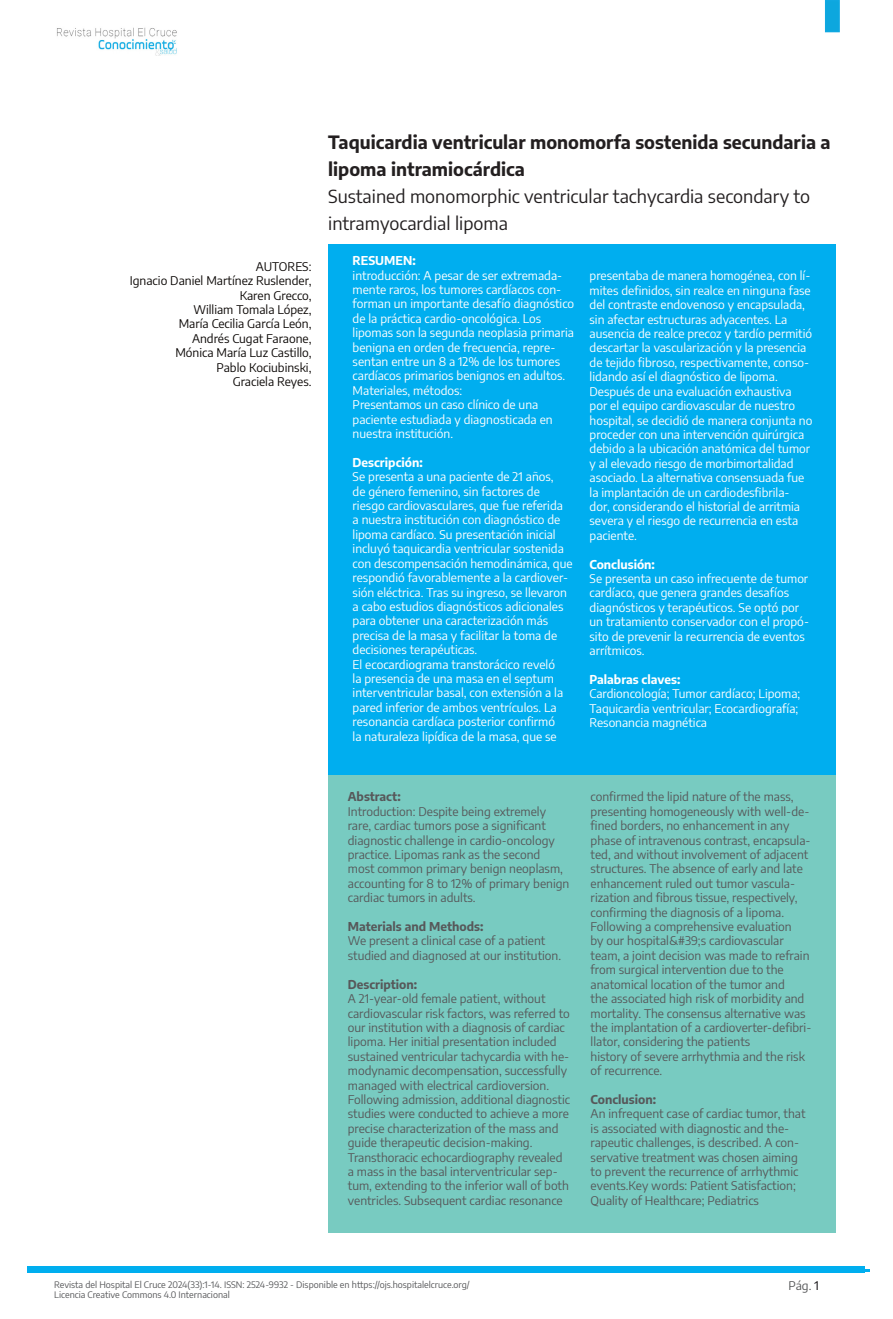
<style>
.page{position:relative;width:893px;height:1319px;background:#fff}
.page>*{position:absolute;margin:0;border:0;box-sizing:border-box;transform-origin:0 0}
.t1{font:18px/27px "Encode Sans";color:#231f20}
.t2{font:700 18px/27px "Encode Sans";color:#231f20}
.t3{font:12px/14.4px "Encode Sans";color:#fff}
.t4{font:12px/14.4px "Encode Sans";color:#57585a}
.t5{font:12px/14.4px "Encode Sans";color:#0c0806;text-align:right}
.t6{font:700 12px "Encode Sans";color:#57585a}
.t7{font:700 12px "Encode Sans";color:#fff}
.t8{font:9px/10.8px "Encode Sans";color:#57585a}
.s1{color:#0b090c}
</style>
<div class="page">
<img style="left:57px;top:27px;width:120px;height:29px">
<div style="left:825px;top:0;width:15px;height:32px;background:#0da7de;border:2px solid #10a8e1"></div>
<hr style="left:32px;top:1269px;width:838px;height:2px;background:#00aeef">
<div style="left:28px;top:1265px;width:837px;height:6px;background:#00aeef"></div>
<div style="left:328px;top:243px;width:508px;height:532px;background:#00aeef"></div>
<div style="left:328px;top:775px;width:508px;height:457px;background:#78cbc1"></div>
<p class="t5" style="left:256px;top:258px;width:57px">AUTORES:</p>
<p class="t5" style="left:130px;top:273px;width:183px">Ignacio Daniel Martínez Ruslender,<br>Karen Grecco,</p>
<p class="t5" style="left:193px;top:302px;width:120px">William Tomala López,</p>
<p class="t5" style="left:179px;top:316px;width:134px">María Cecilia García León,</p>
<p class="t5" style="left:192px;top:330px;width:121px">Andrés Cugat Faraone,</p>
<p class="t5" style="left:175px;top:345px;width:138px">Mónica María Luz Castillo,</p>
<p class="t5" style="left:217px;top:359px;width:96px">Pablo Kociubinski,</p>
<p class="t5" style="left:233px;top:374px;width:80px">Graciela Reyes.</p>
<p class="t2" style="left:328px;top:128px;width:504px">Taquicardia ventricular monomorfa sostenida secundaria a lipoma intramiocárdica</p>
<p class="t1" style="left:328px;top:182px;width:484px">Sustained monomorphic ventricular tachycardia secondary to intramyocardial lipoma</p>
<p class="t7" style="left:353px;top:251px;width:65px">RESUMEN:</p>
<p class="t3" style="left:353px;top:267px;width:223px">introducción: A pesar de ser extremada&shy;mente raros, los tumores cardíacos con&shy;forman un importante desafío diagnóstico de la práctica cardio-oncológica. Los lipomas son la segunda neoplasia primaria benigna en orden de frecuencia, repre&shy;sentan entre un 8 a 12% de los tumores cardíacos primarios benignos en adultos.</p>
<p class="t3" style="left:353px;top:382px;width:111px">Materiales, métodos:</p>
<p class="t3" style="left:353px;top:397px;width:202px">Presentamos un caso clínico de una paciente estudiada y diagnosticada en nuestra institución.</p>
<p class="t7" style="left:353px;top:453px;width:72px">Descripción:</p>
<p class="t3" style="left:353px;top:469px;width:221px">Se presenta a una paciente de 21 años,<br>de género femenino, sin factores de riesgo cardiovasculares, que fue referida<br>a nuestra institución con diagnóstico de lipoma cardíaco. Su presentación inicial incluyó taquicardia ventricular sostenida con descompensación hemodinámica, que respondió favorablemente a la cardiover&shy;sión eléctrica. Tras su ingreso, se llevaron a cabo estudios diagnósticos adicionales para obtener una caracterización más precisa de la masa y facilitar la toma de decisiones terapéuticas.</p>
<p class="t3" style="left:353px;top:656px;width:212px">El ecocardiograma transtorácico reveló la presencia de una masa en el septum interventricular basal, con extensión a la pared inferior de ambos ventrículos. La resonancia cardíaca posterior confirmó la naturaleza lipídica de la masa, que se</p>
<p class="t3" style="left:590px;top:268px;width:224px">presentaba de manera homogénea, con lí&shy;mites definidos, sin realce en ninguna fase del contraste endovenoso y encapsulada, sin afectar estructuras adyacentes. La ausencia de realce precoz y tardío permitió descartar la vascularización y la presencia de tejido fibroso, respectivamente, conso&shy;lidando así el diagnóstico de lipoma.</p>
<p class="t3" style="left:590px;top:383px;width:224px">Después de una evaluación exhaustiva<br>por el equipo cardiovascular de nuestro hospital, se decidió de manera conjunta no proceder con una intervención quirúrgica debido a la ubicación anatómica del tumor y al elevado riesgo de morbimortalidad asociado. La alternativa consensuada fue la implantación de un cardiodesfibrila&shy;dor, considerando el historial de arritmia severa y el riesgo de recurrencia en esta paciente.</p>
<p class="t7" style="left:590px;top:555px;width:67px">Conclusión:</p>
<p class="t3" style="left:590px;top:570px;width:221px">Se presenta un caso infrecuente de tumor cardíaco, que genera grandes desafíos diagnósticos y terapéuticos. Se optó por un tratamiento conservador con el propó&shy;sito de prevenir la recurrencia de eventos arrítmicos.</p>
<p class="t7" style="left:590px;top:670px;width:92px">Palabras claves:</p>
<p class="t3" style="left:590px;top:686px;width:212px">Cardioncología; Tumor cardíaco; Lipoma;<br>Taquicardia ventricular; Ecocardiografía;<br>Resonancia magnética</p>
<p class="t6" style="left:348px;top:787px;width:54px">Abstract:</p>
<p class="t4" style="left:348px;top:803px;width:223px">Introduction: Despite being extremely rare, cardiac tumors pose a significant diagnostic challenge in cardio-oncology practice. Lipomas rank as the second most common primary benign neoplasm, accounting for 8 to 12% of primary benign cardiac tumors in adults.</p>
<p class="t6" style="left:348px;top:917px;width:137px">Materials and Methods:</p>
<p class="t4" style="left:348px;top:933px;width:215px">We present a clinical case of a patient studied and diagnosed at our institution.</p>
<p class="t6" style="left:348px;top:975px;width:71px">Description:</p>
<p class="t4" style="left:348px;top:990px;width:224px">A 21-year-old female patient, without cardiovascular risk factors, was referred to our institution with a diagnosis of cardiac lipoma. Her initial presentation included sustained ventricular tachycardia with he&shy;modynamic decompensation, successfully managed with electrical cardioversion.<br>Following admission, additional diagnostic studies were conducted to achieve a more precise characterization of the mass and guide therapeutic decision-making.</p>
<p class="t4" style="left:348px;top:1149px;width:223px">Transthoracic echocardiography revealed a mass in the basal interventricular sep&shy;tum, extending to the inferior wall of both ventricles. Subsequent cardiac resonance</p>
<p class="t4" style="left:591px;top:789px;width:221px">confirmed the lipid nature of the mass, presenting homogeneously with well-de&shy;fined borders, no enhancement in any phase of intravenous contrast, encapsula&shy;ted, and without involvement of adjacent structures. The absence of early and late enhancement ruled out tumor vascula&shy;rization and fibrous tissue, respectively, confirming the diagnosis of a lipoma.</p>
<p class="t4" style="left:591px;top:918px;width:222px">Following a comprehensive evaluation<br>by our hospital&amp;#39;s cardiovascular team, a joint decision was made to refrain from surgical intervention due to the anatomical location of the tumor and<br>the associated high risk of morbidity and mortality. The consensus alternative was the implantation of a cardioverter-defibri&shy;llator, considering the patients</p>
<p class="t4" style="left:591px;top:1048px;width:216px">history of severe arrhythmia and the risk of recurrence.</p>
<p class="t6" style="left:591px;top:1090px;width:67px">Conclusion:</p>
<p class="t4" style="left:591px;top:1105px;width:216px">An infrequent case of cardiac tumor, that is associated with diagnostic and the&shy;rapeutic challenges, is described. A con&shy;servative treatment was chosen aiming to prevent the recurrence of arrhythmic events.Key words: Patient Satisfaction; Quality of Healthcare; Pediatrics</p>
<p class="t8" style="left:54px;top:1278px;width:417px">Revista del Hospital El Cruce 2024(33):1-14. ISSN: 2524-9932 - Disponible en https://ojs.hospitalelcruce.org/<br>Licencia Creative Commons 4.0 Internacional</p>
<p class="t4" style="left:788px;top:1277px;width:32px">Pág. <span class="s1">1</span></p>
</div>
